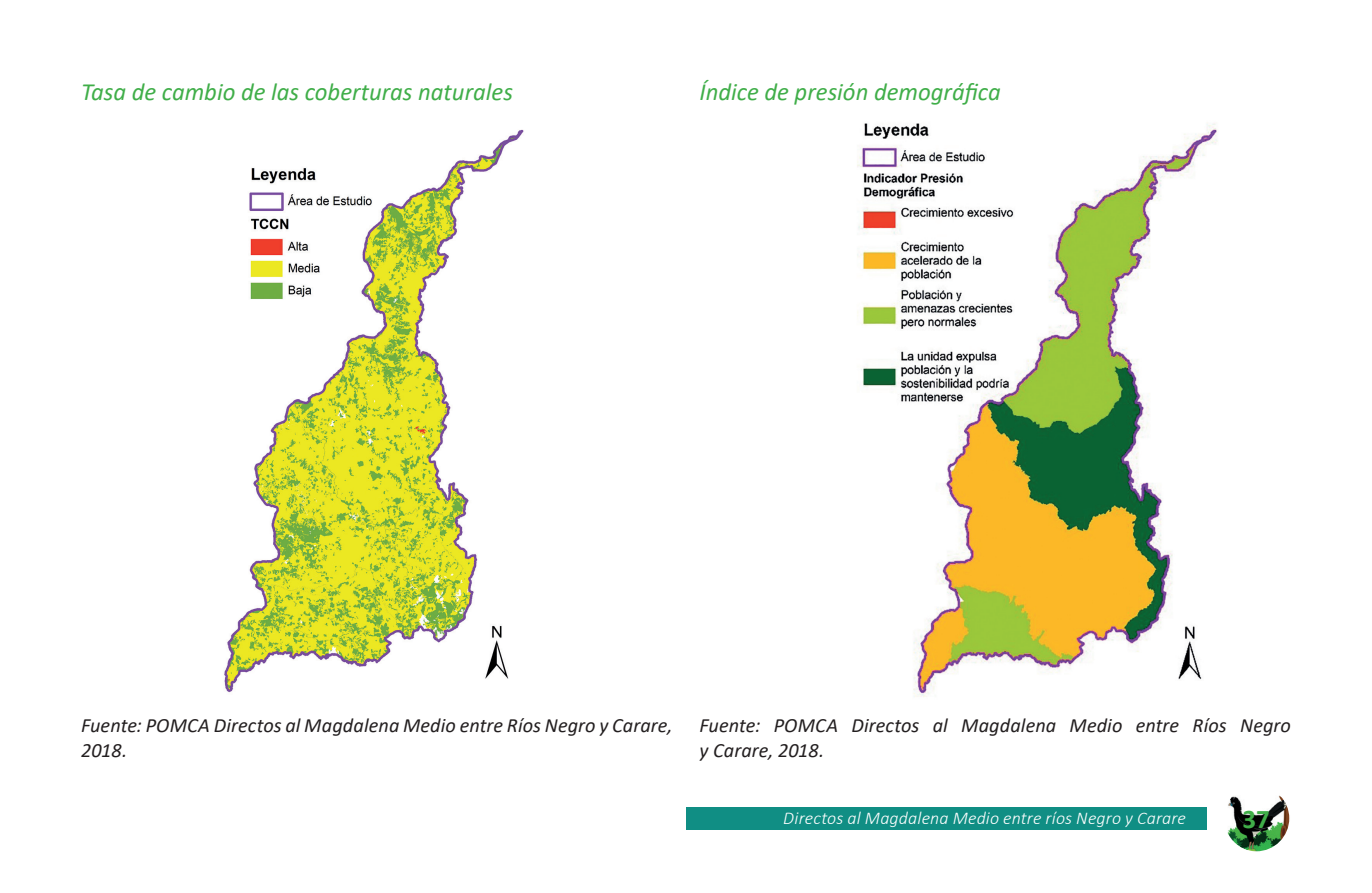
<style>
.page{position:relative;width:1372px;height:893px;background:#fff}
.page>*{position:absolute;margin:0;border:0;box-sizing:border-box;transform-origin:0 0}
.t1{font:700 27px "Calibri";color:#40ae49}
.t2{font:italic 24.75px "Calibri";color:#40ae49}
.t3{font:italic 20.25px/24.8px "Calibri";letter-spacing:.005em;color:#231f20}
.t4{font:italic 300 18px "Calibri";letter-spacing:.01em;color:#fff}
</style>
<div class="page">
<img style="left:224px;top:129px;width:300px;height:564px">
<img style="left:857px;top:123px;width:361px;height:574px">
<div style="left:686px;top:807px;width:519px;height:23px;background:#108e84"></div>
<img style="left:1227px;top:795px;width:60px;height:55px">
<div style="left:1221px;top:784px;width:69px;height:69px;border:2px solid #fff;border-radius:50%"></div>
<p class="t2" style="left:81px;top:74px;width:433px">Tasa de cambio de las coberturas naturales</p>
<p class="t2" style="left:699px;top:74px;width:303px">Índice de presión demográfica</p>
<p class="t3" style="left:81px;top:712px;width:593px">Fuente: POMCA Directos al Magdalena Medio entre Ríos Negro y Carare,<br>2018.</p>
<p class="t3" style="left:699px;top:712px;width:593px">Fuente: POMCA Directos al Magdalena Medio entre Ríos Negro y Carare, 2018.</p>
<p class="t4" style="left:783px;top:806px;width:404px">Directos al Magdalena Medio entre ríos Negro y Carare</p>
<h1 class="t1" style="left:1242px;top:800px;width:29px">37</h1>
</div>
